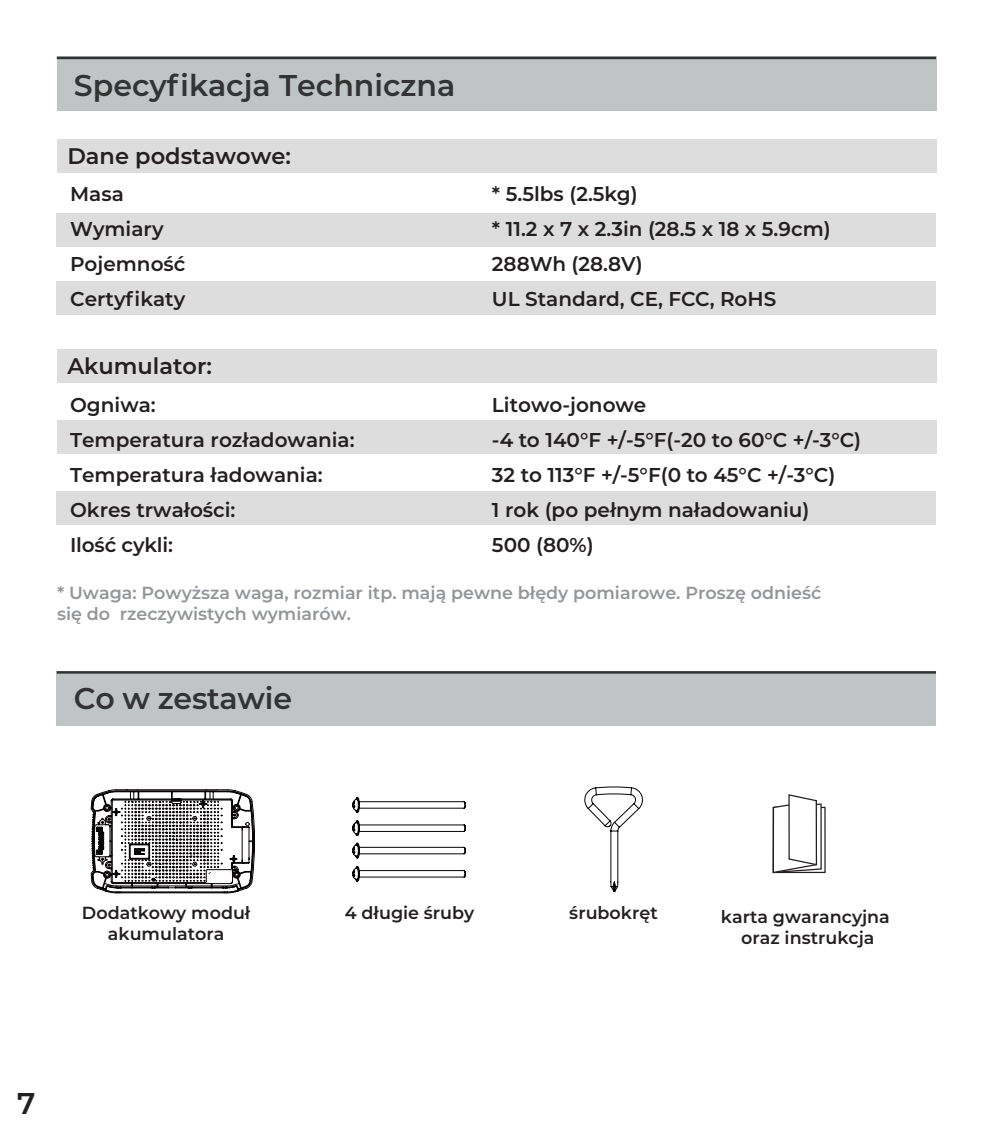
<style>
.page{position:relative;width:993px;height:1134px;background:#fff}
.page>*{position:absolute;margin:0;border:0;box-sizing:border-box;transform-origin:0 0}
.t1{font:600 30px "Montserrat";color:#333334}
.t2{font:600 30px "Montserrat";color:#231f20}
.t3{font:600 22.5px "Montserrat";color:#231f20}
.t4{font:600 20px/35px "Montserrat";color:#231f20}
.t5{font:600 17.5px/21px "Montserrat";color:#939598}
.t6{font:600 17.5px/21px "Montserrat";color:#231f20;text-align:center}
</style>
<div class="page">
<svg style="left:772px;top:794px;width:50px;height:80px"></svg>
<div style="left:57px;top:139px;width:878px;height:33px;background:#ddddde"></div>
<div style="left:57px;top:213px;width:878px;height:34px;background:#ddddde"></div>
<div style="left:57px;top:281px;width:878px;height:34px;background:#ddddde"></div>
<div style="left:57px;top:57px;width:878px;height:54px;background:#c1c4c5"></div>
<div style="left:57px;top:349px;width:878px;height:34px;background:#ddddde"></div>
<div style="left:57px;top:420px;width:878px;height:34px;background:#ddddde"></div>
<div style="left:57px;top:491px;width:878px;height:34px;background:#ddddde"></div>
<div style="left:57px;top:671px;width:878px;height:54px;background:#c1c4c5"></div>
<hr style="left:57px;top:671px;width:878px;height:3px;background:#333334">
<hr style="left:57px;top:57px;width:878px;height:2px;background:#333334">
<svg style="left:352px;top:797px;width:114px;height:85px"></svg>
<svg style="left:584px;top:786px;width:59px;height:106px"></svg>
<svg style="left:91px;top:789px;width:164px;height:104px"></svg>
<h1 class="t1" style="left:74px;top:64px;width:383px">Specyfikacja Techniczna</h1>
<p class="t3" style="left:67px;top:140px;width:225px">Dane podstawowe:</p>
<p class="t4" style="left:70px;top:176px;width:117px">Masa<br>Wymiary<br>Pojemność<br>Certyfikaty</p>
<p class="t4" style="left:492px;top:176px;width:340px">* 5.5lbs (2.5kg)<br>* 11.2 x 7 x 2.3in (28.5 x 18 x 5.9cm)<br>288Wh (28.8V)<br>UL Standard, CE, FCC, RoHS</p>
<p class="t3" style="left:67px;top:350px;width:146px">Akumulator:</p>
<p class="t4" style="left:70px;top:386px;width:286px">Ogniwa:<br>Temperatura rozładowania:<br>Temperatura ładowania:<br>Okres trwałości:<br>Ilość cykli:</p>
<p class="t4" style="left:492px;top:386px;width:370px">Litowo-jonowe<br>-4 to 140°F +/-5°F(-20 to 60°C +/-3°C)<br>32 to 113°F +/-5°F(0 to 45°C +/-3°C)<br>1 rok (po pełnym naładowaniu)<br>500 (80%)</p>
<p class="t5" style="left:57px;top:582px;width:765px">* Uwaga: Powyższa waga, rozmiar itp. mają pewne błędy pomiarowe. Proszę odnieść się do rzeczywistych wymiarów.</p>
<h1 class="t1" style="left:74px;top:677px;width:219px">Co w zestawie</h1>
<p class="t6" style="left:82px;top:902px;width:170px">Dodatkowy moduł akumulatora</p>
<p class="t6" style="left:345px;top:902px;width:131px">4 długie śruby</p>
<p class="t6" style="left:569px;top:902px;width:90px">śrubokręt</p>
<p class="t6" style="left:720px;top:905px;width:170px">karta gwarancyjna oraz instrukcja</p>
<h1 class="t2" style="left:17px;top:1082px;width:20px">7</h1>
</div>
